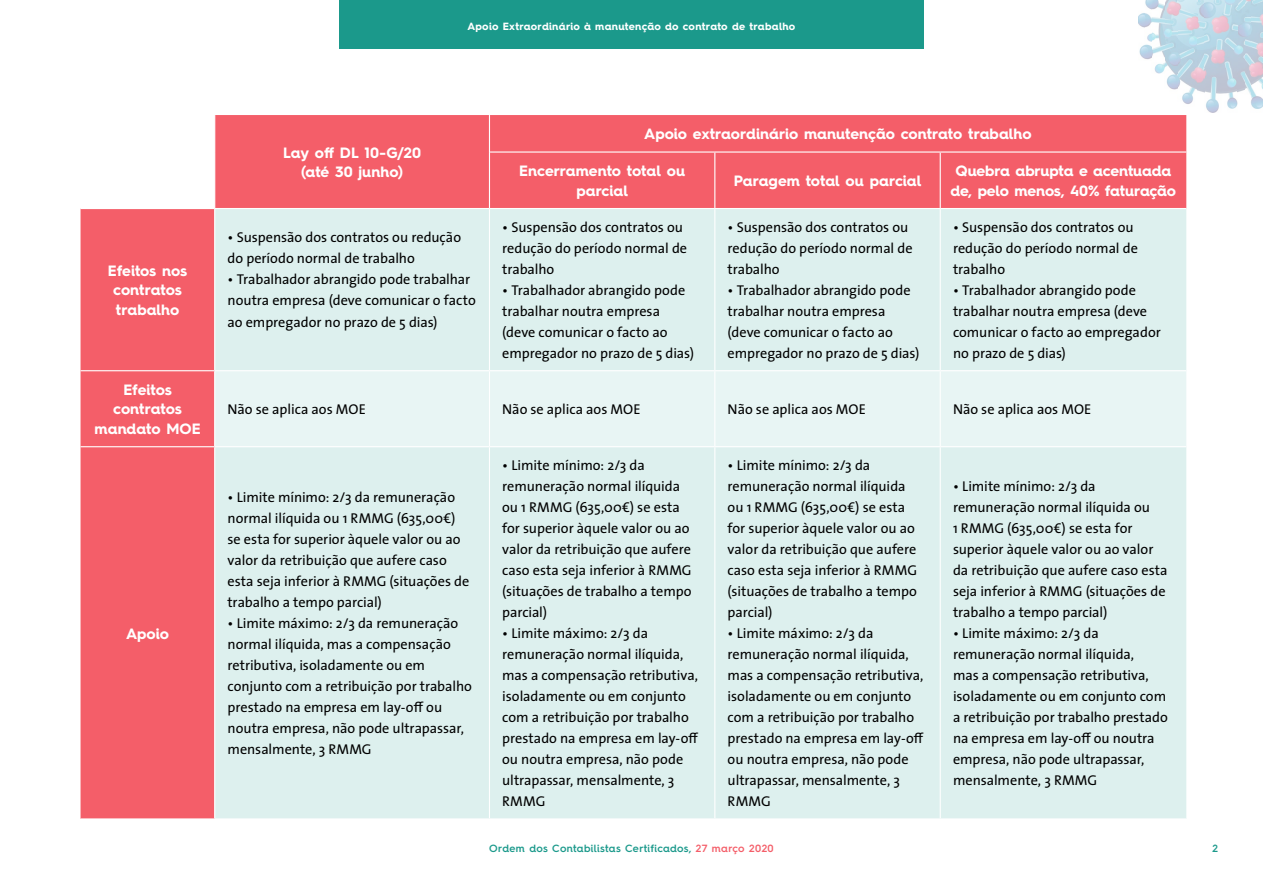
<style>
.page{position:relative;width:1263px;height:893px;background:#fff}
.page>*{position:absolute;margin:0;border:0;box-sizing:border-box;transform-origin:0 0}
.t1{font:700 15px/19.5px "Hurme Geometric Sans 4";letter-spacing:-.005em;color:#fff;text-align:center}
.t2{font:14.25px/21px "The Sans";letter-spacing:-.005em;color:#000}
.t3{font:700 10.5px "Hurme Geometric Sans 4";letter-spacing:.02em;color:#fff}
.t4{font:600 10.5px "Hurme Geometric Sans 4";letter-spacing:.025em;color:#1b998b}
.s1{color:#f45e69}
</style>
<div class="page">
<div style="left:339px;top:0;width:585px;height:49px;background:#1b998b"></div>
<img style="left:1204px;top:0;width:33px;height:113px">
<img style="left:1251px;top:0;width:12px;height:109px">
<img style="left:1178px;top:0;width:20px;height:104px">
<img style="left:1244px;top:0;width:7px;height:95px">
<img style="left:1164px;top:0;width:14px;height:90px">
<img style="left:1198px;top:0;width:6px;height:93px">
<img style="left:1237px;top:0;width:7px;height:92px">
<img style="left:1151px;top:0;width:13px;height:74px">
<img style="left:1139px;top:41px;width:12px;height:19px">
<img style="left:1145px;top:0;width:6px;height:41px">
<img style="left:1138px;top:13px;width:7px;height:15px">
<div style="left:215px;top:115px;width:971px;height:93px;background:#f45e69"></div>
<div style="left:81px;top:209px;width:133px;height:609px;background:#f45e69"></div>
<div style="left:215px;top:209px;width:971px;height:609px;background:#ddf0ee"></div>
<div style="left:215px;top:371px;width:971px;height:75px;background:#e8f5f4"></div>
<hr style="left:489px;top:115px;width:1px;height:37px;background:#fff">
<hr style="left:489px;top:152px;width:1px;height:56px;background:#fff">
<hr style="left:714px;top:153px;width:1px;height:55px;background:#fff">
<hr style="left:940px;top:153px;width:1px;height:55px;background:#fff">
<hr style="left:489px;top:209px;width:1px;height:161px;background:#fff">
<hr style="left:714px;top:209px;width:1px;height:161px;background:#fff">
<hr style="left:940px;top:209px;width:1px;height:161px;background:#fff">
<hr style="left:214px;top:370px;width:275px;height:1px;background:#fff">
<hr style="left:489px;top:370px;width:226px;height:1px;background:#fff">
<hr style="left:489px;top:371px;width:1px;height:75px;background:#fff">
<hr style="left:715px;top:370px;width:225px;height:1px;background:#fff">
<hr style="left:714px;top:371px;width:1px;height:75px;background:#fff">
<hr style="left:940px;top:370px;width:246px;height:1px;background:#fff">
<hr style="left:940px;top:371px;width:1px;height:75px;background:#fff">
<hr style="left:214px;top:446px;width:275px;height:1px;background:#fff">
<hr style="left:489px;top:446px;width:226px;height:1px;background:#fff">
<hr style="left:489px;top:447px;width:1px;height:371px;background:#fff">
<hr style="left:715px;top:446px;width:225px;height:1px;background:#fff">
<hr style="left:714px;top:447px;width:1px;height:371px;background:#fff">
<hr style="left:940px;top:446px;width:246px;height:1px;background:#fff">
<hr style="left:940px;top:447px;width:1px;height:371px;background:#fff">
<hr style="left:490px;top:151px;width:225px;height:2px;background:#fff">
<hr style="left:715px;top:151px;width:225px;height:2px;background:#fff">
<hr style="left:940px;top:151px;width:246px;height:2px;background:#fff">
<hr style="left:81px;top:370px;width:133px;height:1px;background:#fff">
<hr style="left:81px;top:446px;width:133px;height:1px;background:#fff">
<p class="t3" style="left:467px;top:18px;width:329px">Apoio Extraordinário à manutenção do contrato de trabalho</p>
<p class="t1" style="left:108px;top:261px;width:81px">Efeitos nos contratos trabalho</p>
<p class="t1" style="left:95px;top:380px;width:108px">Efeitos contratos mandato MOE</p>
<p class="t1" style="left:126px;top:623px;width:44px">Apoio</p>
<p class="t1" style="left:283px;top:143px;width:139px">Lay off DL 10-G/20 (até 30 junho)</p>
<p class="t2" style="left:227px;top:227px;width:235px">• Suspensão dos contratos ou redução do período normal de trabalho</p>
<p class="t2" style="left:227px;top:269px;width:250px">• Trabalhador abrangido pode trabalhar noutra empresa (deve comunicar o facto ao empregador no prazo de 5 dias)</p>
<p class="t1" style="left:644px;top:124px;width:389px">Apoio extraordinário manutenção contrato trabalho</p>
<p class="t1" style="left:519px;top:161px;width:167px">Encerramento total ou parcial</p>
<p class="t1" style="left:734px;top:171px;width:189px">Paragem total ou parcial</p>
<p class="t1" style="left:950px;top:161px;width:227px">Quebra abrupta e acentuada de, pelo menos, 40% faturação</p>
<p class="t2" style="left:502px;top:216px;width:186px">• Suspensão dos contratos ou redução do período normal de trabalho</p>
<p class="t2" style="left:502px;top:279px;width:193px">• Trabalhador abrangido pode trabalhar noutra empresa (deve comunicar o facto ao empregador no prazo de 5 dias)</p>
<p class="t2" style="left:728px;top:216px;width:186px">• Suspensão dos contratos ou redução do período normal de trabalho</p>
<p class="t2" style="left:728px;top:279px;width:193px">• Trabalhador abrangido pode trabalhar noutra empresa (deve comunicar o facto ao empregador no prazo de 5 dias)</p>
<p class="t2" style="left:953px;top:216px;width:186px">• Suspensão dos contratos ou redução do período normal de trabalho</p>
<p class="t2" style="left:953px;top:279px;width:209px">• Trabalhador abrangido pode trabalhar noutra empresa (deve comunicar o facto ao empregador no prazo de 5 dias)</p>
<p class="t2" style="left:227px;top:398px;width:140px">Não se aplica aos MOE</p>
<p class="t2" style="left:502px;top:398px;width:140px">Não se aplica aos MOE</p>
<p class="t2" style="left:728px;top:398px;width:140px">Não se aplica aos MOE</p>
<p class="t2" style="left:953px;top:398px;width:140px">Não se aplica aos MOE</p>
<p class="t2" style="left:227px;top:486px;width:243px">• Limite mínimo: 2/3 da remuneração normal ilíquida ou 1 RMMG (635,00€) se esta for superior àquele valor ou ao valor da retribuição que aufere caso esta seja inferior à RMMG (situações de trabalho a tempo parcial)</p>
<p class="t2" style="left:227px;top:612px;width:246px">• Limite máximo: 2/3 da remuneração normal ilíquida, mas a compensação retributiva, isoladamente ou em conjunto com a retribuição por trabalho prestado na empresa em lay-off ou noutra empresa, não pode ultrapassar, mensalmente, 3 RMMG</p>
<p class="t2" style="left:502px;top:454px;width:191px">• Limite mínimo: 2/3 da remuneração normal ilíquida ou 1 RMMG (635,00€) se esta for superior àquele valor ou ao valor da retribuição que aufere caso esta seja inferior à RMMG (situações de trabalho a tempo parcial)</p>
<p class="t2" style="left:502px;top:622px;width:198px">• Limite máximo: 2/3 da remuneração normal ilíquida, mas a compensação retributiva, isoladamente ou em conjunto com a retribuição por trabalho prestado na empresa em lay-off ou noutra empresa, não pode ultrapassar, mensalmente, 3<br>RMMG</p>
<p class="t2" style="left:728px;top:455px;width:191px">• Limite mínimo: 2/3 da remuneração normal ilíquida ou 1 RMMG (635,00€) se esta for superior àquele valor ou ao valor da retribuição que aufere caso esta seja inferior à RMMG (situações de trabalho a tempo parcial)</p>
<p class="t2" style="left:728px;top:623px;width:198px">• Limite máximo: 2/3 da remuneração normal ilíquida, mas a compensação retributiva, isoladamente ou em conjunto com a retribuição por trabalho prestado na empresa em lay-off ou noutra empresa, não pode ultrapassar, mensalmente, 3<br>RMMG</p>
<p class="t2" style="left:953px;top:476px;width:216px">• Limite mínimo: 2/3 da remuneração normal ilíquida ou<br>1 RMMG (635,00€) se esta for superior àquele valor ou ao valor da retribuição que aufere caso esta seja inferior à RMMG (situações de trabalho a tempo parcial)</p>
<p class="t2" style="left:953px;top:623px;width:216px">• Limite máximo: 2/3 da remuneração normal ilíquida,<br>mas a compensação retributiva, isoladamente ou em conjunto com a retribuição por trabalho prestado na empresa em lay-off ou noutra empresa, não pode ultrapassar, mensalmente, 3 RMMG</p>
<p class="t4" style="left:489px;top:841px;width:286px">Ordem dos Contabilistas Certificados, <span class="s1">27 março 2020</span></p>
<p class="t4" style="left:1212px;top:841px;width:7px">2</p>
</div>
